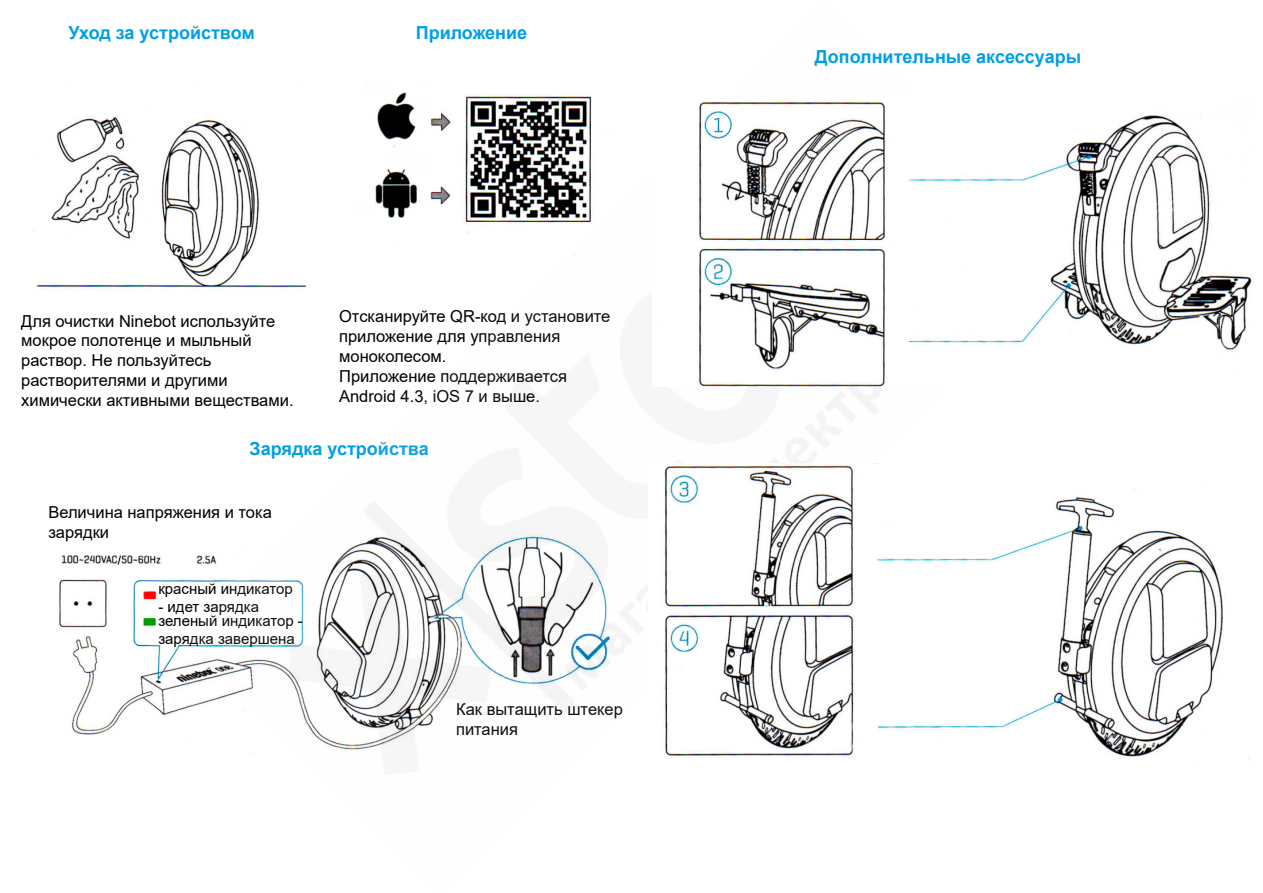
<style>
.page{position:relative;width:1263px;height:893px;background:#fff}
.page>*{position:absolute;margin:0;border:0;box-sizing:border-box;transform-origin:0 0}
.t1{font:700 18px "Arial";color:#009fe3}
.t2{font:16.5px/19.8px "Arial";color:#000}
.t3{font:15px/14.1px "Arial";color:#000}
</style>
<div class="page">
<img style="left:32px;top:116px;width:153px;height:173px">
<img style="left:59px;top:555px;width:126px;height:180px">
<img style="left:185px;top:92px;width:695px;height:659px">
<img style="left:653px;top:93px;width:599px;height:294px">
<img style="left:648px;top:464px;width:602px;height:296px">
<p class="t1" style="left:68px;top:20px;width:188px">Уход за устройством</p>
<p class="t1" style="left:416px;top:20px;width:113px">Приложение</p>
<p class="t2" style="left:21px;top:311px;width:274px">Для очистки Ninebot используйте мокрое полотенце и мыльный раствор. Не пользуйтесь растворителями и другими химически активными веществами.</p>
<p class="t2" style="left:339px;top:307px;width:273px">Отсканируйте QR-код и установите приложение для управления моноколесом.<br>Приложение поддерживается<br>Android 4.3, iOS 7 и выше.</p>
<p class="t1" style="left:250px;top:436px;width:181px">Зарядка устройства</p>
<p class="t2" style="left:48px;top:502px;width:225px">Величина напряжения и тока зарядки</p>
<p class="t3" style="left:158px;top:582px;width:136px">красный индикатор</p>
<p class="t3" style="left:158px;top:600px;width:146px">- идет зарядка зеленый индикатор -</p>
<p class="t3" style="left:158px;top:632px;width:138px">зарядка завершена</p>
<p class="t2" style="left:456px;top:699px;width:168px">Как вытащить штекер питания</p>
<p class="t1" style="left:815px;top:44px;width:268px">Дополнительные аксессуары</p>
</div>
